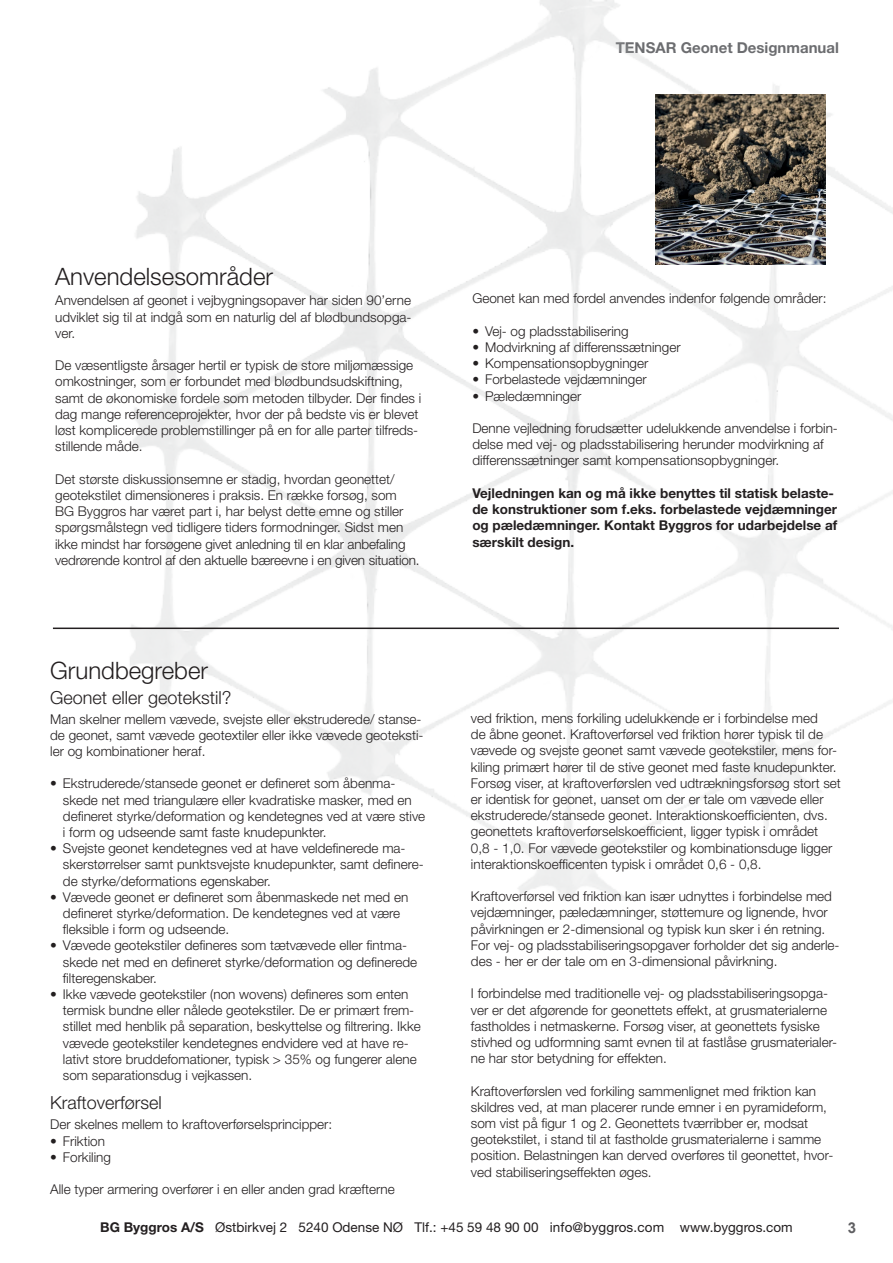
<style>
.page{position:relative;width:893px;height:1263px;background:#fff}
.page>*{position:absolute;margin:0;border:0;box-sizing:border-box;transform-origin:0 0}
.t1{font:300 24px "Helvetica Neue LT Pro";color:#231f20}
.t2{font:300 18px "Helvetica Neue LT Pro";color:#231f20}
.t3{font:700 15px "Helvetica Neue LT Pro";color:#6c6d70}
.t4{font:700 15px "Arial";color:#5f5f62}
.t5{font:300 13.5px/16.2px "Helvetica Neue LT Pro";color:#231f20}
.t6{font:700 13.5px/16.2px "Helvetica Neue LT Pro";color:#231f20}
.t7{font:13.5px "Helvetica Neue LT Pro";color:#231f20}
.s1{font-weight:700}
</style>
<div class="page">
<img style="left:125px;top:0;width:768px;height:900px">
<hr style="left:53px;top:627px;width:786px;height:2px;background:#231f20">
<img style="left:656px;top:95px;width:170px;height:169px">
<p class="t3" style="left:616px;top:39px;width:225px">TENSAR Geonet Designmanual</p>
<h1 class="t1" style="left:55px;top:262px;width:219px">Anvendelsesområder</h1>
<p class="t5" style="left:55px;top:292px;width:358px;text-align:justify">Anvendelsen af geonet i vejbygningsopaver har siden 90’erne udviklet sig til at indgå som en naturlig del af blødbundsopga&shy;ver.</p>
<p class="t5" style="left:55px;top:357px;width:368px">De væsentligste årsager hertil er typisk de store miljømæssige omkostninger, som er forbundet med blødbundsudskiftning, samt de økonomiske fordele som metoden tilbyder. Der findes i dag mange referenceprojekter, hvor der på bedste vis er blevet løst komplicerede problemstillinger på en for alle parter tilfreds&shy;stillende måde.</p>
<p class="t5" style="left:55px;top:470px;width:366px">Det største diskussionsemne er stadig, hvordan geonettet/ geotekstilet dimensioneres i praksis. En række forsøg, som<br>BG Byggros har været part i, har belyst dette emne og stiller spørgsmålstegn ved tidligere tiders formodninger. Sidst men ikke mindst har forsøgene givet anledning til en klar anbefaling vedrørende kontrol af den aktuelle bæreevne i en given situation.</p>
<h1 class="t1" style="left:50px;top:655px;width:159px">Grundbegreber</h1>
<h2 class="t2" style="left:50px;top:687px;width:183px">Geonet eller geotekstil?</h2>
<p class="t5" style="left:50px;top:710px;width:375px">Man skelner mellem vævede, svejste eller ekstruderede/ stanse&shy;de geonet, samt vævede geotextiler eller ikke vævede geoteksti&shy;ler og kombinationer heraf.</p>
<p class="t5" style="left:63px;top:775px;width:364px;text-indent:-13px">• Ekstruderede/stansede geonet er defineret som åbenma&shy;skede net med triangulære eller kvadratiske masker, med en defineret styrke/deformation og kendetegnes ved at være stive i form og udseende samt faste knudepunkter.</p>
<p class="t5" style="left:63px;top:840px;width:362px;text-indent:-13px">• Svejste geonet kendetegnes ved at have veldefinerede ma&shy;skerstørrelser samt punktsvejste knudepunkter, samt definere&shy;de styrke/deformations egenskaber.</p>
<p class="t5" style="left:63px;top:889px;width:347px;text-indent:-13px">• Vævede geonet er defineret som åbenmaskede net med en defineret styrke/deformation. De kendetegnes ved at være fleksible i form og udseende.</p>
<p class="t5" style="left:63px;top:937px;width:356px;text-indent:-13px">• Vævede geotekstiler defineres som tætvævede eller fintma&shy;skede net med en defineret styrke/deformation og definerede filteregenskaber.</p>
<p class="t5" style="left:63px;top:986px;width:359px;text-indent:-13px">• Ikke vævede geotekstiler (non wovens) defineres som enten termisk bundne eller nålede geotekstiler. De er primært frem&shy;stillet med henblik på separation, beskyttelse og filtrering. Ikke vævede geotekstiler kendetegnes endvidere ved at have re&shy;lativt store bruddefomationer, typisk &gt; 35% og fungerer alene som separationsdug i vejkassen.</p>
<h2 class="t2" style="left:50px;top:1091px;width:113px">Kraftoverførsel</h2>
<p class="t5" style="left:50px;top:1116px;width:284px">Der skelnes mellem to kraftoverførselsprincipper:</p>
<p class="t5" style="left:50px;top:1132px;width:56px">• Friktion</p>
<p class="t5" style="left:50px;top:1148px;width:62px">• Forkiling</p>
<p class="t5" style="left:50px;top:1181px;width:346px">Alle typer armering overfører i en eller anden grad kræfterne</p>
<p class="t5" style="left:472px;top:290px;width:356px">Geonet kan med fordel anvendes indenfor følgende områder:</p>
<p class="t5" style="left:472px;top:323px;width:158px">• Vej- og pladsstabilisering</p>
<p class="t5" style="left:472px;top:339px;width:210px">• Modvirkning af differenssætninger</p>
<p class="t5" style="left:472px;top:355px;width:178px">• Kompensationsopbygninger</p>
<p class="t5" style="left:472px;top:371px;width:176px">• Forbelastede vejdæmninger</p>
<p class="t5" style="left:472px;top:387px;width:111px">• Pæledæmninger</p>
<p class="t5" style="left:472px;top:420px;width:367px">Denne vejledning forudsætter udelukkende anvendelse i forbin&shy;delse med vej- og pladsstabilisering herunder modvirkning af differenssætninger samt kompensationsopbygninger.</p>
<p class="t6" style="left:472px;top:485px;width:366px">Vejledningen kan og må ikke benyttes til statisk belaste&shy;de konstruktioner som f.eks. forbelastede vejdæmninger og pæledæmninger. Kontakt Byggros for udarbejdelse af særskilt design.</p>
<p class="t5" style="left:471px;top:710px;width:371px">ved friktion, mens forkiling udelukkende er i forbindelse med<br>de åbne geonet. Kraftoverførsel ved friktion hører typisk til de vævede og svejste geonet samt vævede geotekstiler, mens for&shy;kiling primært hører til de stive geonet med faste knudepunkter.<br>Forsøg viser, at kraftoverførslen ved udtrækningsforsøg stort set er identisk for geonet, uanset om der er tale om vævede eller ekstruderede/stansede geonet. Interaktionskoefficienten, dvs. geonettets kraftoverførselskoefficient, ligger typisk i området<br>0,8 - 1,0. For vævede geotekstiler og kombinationsduge ligger interaktionskoefficenten typisk i området 0,6 - 0,8.</p>
<p class="t5" style="left:471px;top:888px;width:370px">Kraftoverførsel ved friktion kan især udnyttes i forbindelse med vejdæmninger, pæledæmninger, støttemure og lignende, hvor påvirkningen er 2-dimensional og typisk kun sker i én retning.<br>For vej- og pladsstabiliseringsopgaver forholder det sig anderle&shy;des - her er der tale om en 3-dimensional påvirkning.</p>
<p class="t5" style="left:471px;top:985px;width:368px">I forbindelse med traditionelle vej- og pladsstabiliseringsopga&shy;ver er det afgørende for geonettets effekt, at grusmaterialerne fastholdes i netmaskerne. Forsøg viser, at geonettets fysiske stivhed og udformning samt evnen til at fastlåse grusmaterialer&shy;ne har stor betydning for effekten.</p>
<p class="t5" style="left:471px;top:1082px;width:364px">Kraftoverførslen ved forkiling sammenlignet med friktion kan skildres ved, at man placerer runde emner i en pyramideform, som vist på figur 1 og 2. Geonettets tværribber er, modsat geotekstilet, i stand til at fastholde grusmaterialerne i samme position. Belastningen kan derved overføres til geonettet, hvor&shy;ved stabiliseringseffekten øges.</p>
<p class="t7" style="left:100px;top:1219px;width:694px"><span class="s1">BG Byggros A/S</span> Østbirkvej 2 5240 Odense NØ Tlf.: +45 59 48 90 00 info@byggros.com www.byggros.com</p>
<p class="t4" style="left:848px;top:1217px;width:10px">3</p>
</div>
